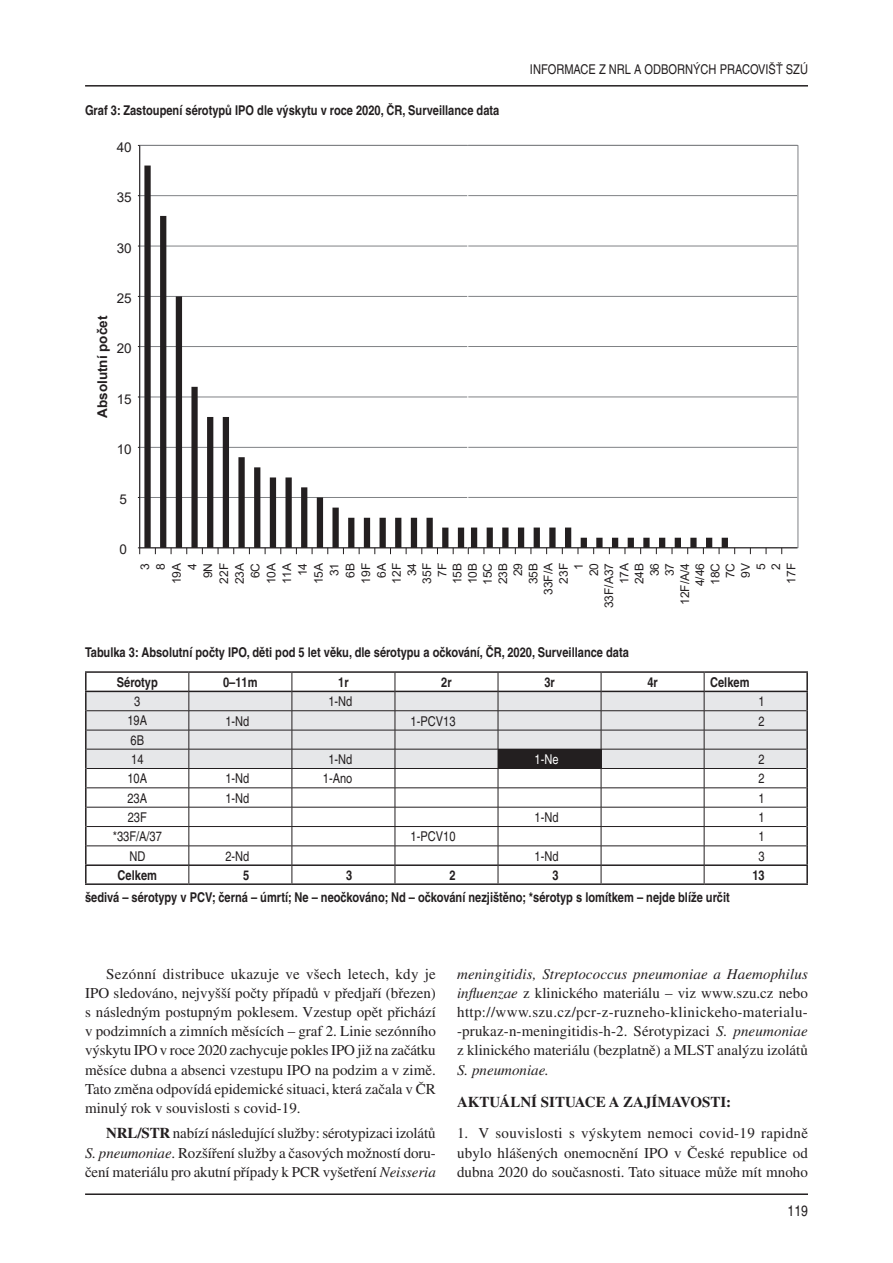
<style>
.page{position:relative;width:893px;height:1263px;background:#fff}
.page>*{position:absolute;margin:0;border:0;box-sizing:border-box;transform-origin:0 0}
._04_text_10{font:15px/19.2px "Times CE";color:#231f20;text-align:justify}
._041_text_odrazky_ci{font:15px/19.2px "Times CE";color:#231f20;text-align:justify}
.text_podnadpis_VERZA{font:700 15px "Times CE";color:#231f20}
.t1{font:condensed 15px "Helvetica CE";color:#231f20}
.nadpis_popisek_tab{font:700 condensed 13.5px "Helvetica CE";color:#231f20}
._6_tabulka{font:condensed 13.5px "Helvetica CE";color:#231f20}
._6_tabulka-2{font:700 condensed 13.5px "Helvetica CE";color:#231f20}
.t2{font:13.5px "Arial";color:#231f20}
.t3{font:700 13.5px "Arial";color:#231f20}
._6_tabulka-3{font:condensed 13.5px "Helvetica CE";color:#fff}
.t4{font:12px/15.1px "Arial";color:#231f20;text-align:right}
.s1{font-weight:700}
.s2{font-style:italic}
</style>
<div class="page">
<hr style="left:85px;top:85px;width:723px;height:2px;background:#231f20">
<hr style="left:85px;top:1193px;width:723px;height:2px;background:#231f20">
<hr style="left:85px;top:671px;width:104px;height:2px;background:#231f20">
<hr style="left:189px;top:671px;width:103px;height:2px;background:#231f20">
<hr style="left:292px;top:671px;width:103px;height:2px;background:#231f20">
<hr style="left:395px;top:671px;width:103px;height:2px;background:#231f20">
<hr style="left:498px;top:671px;width:103px;height:2px;background:#231f20">
<hr style="left:601px;top:671px;width:103px;height:2px;background:#231f20">
<hr style="left:704px;top:671px;width:104px;height:2px;background:#231f20">
<hr style="left:85px;top:883px;width:104px;height:2px;background:#231f20">
<hr style="left:189px;top:883px;width:103px;height:2px;background:#231f20">
<hr style="left:292px;top:883px;width:103px;height:2px;background:#231f20">
<hr style="left:395px;top:883px;width:103px;height:2px;background:#231f20">
<hr style="left:498px;top:883px;width:103px;height:2px;background:#231f20">
<hr style="left:601px;top:883px;width:103px;height:2px;background:#231f20">
<hr style="left:704px;top:883px;width:104px;height:2px;background:#231f20">
<svg style="left:85px;top:673px;width:723px;height:210px"></svg>
<hr style="left:140px;top:497px;width:327px;height:1px;background:#808285">
<hr style="left:140px;top:447px;width:327px;height:1px;background:#808285">
<hr style="left:140px;top:397px;width:327px;height:1px;background:#808285">
<hr style="left:140px;top:346px;width:327px;height:1px;background:#808285">
<hr style="left:140px;top:296px;width:327px;height:1px;background:#808285">
<hr style="left:140px;top:246px;width:327px;height:1px;background:#808285">
<hr style="left:140px;top:195px;width:327px;height:1px;background:#808285">
<svg style="left:144px;top:166px;width:320px;height:381px"></svg>
<hr style="left:139px;top:145px;width:1px;height:403px;background:#231f20">
<hr style="left:140px;top:547px;width:327px;height:1px;background:#231f20">
<hr style="left:468px;top:497px;width:329px;height:1px;background:#808285">
<hr style="left:468px;top:447px;width:329px;height:1px;background:#808285">
<hr style="left:468px;top:397px;width:329px;height:1px;background:#808285">
<hr style="left:468px;top:346px;width:329px;height:1px;background:#808285">
<hr style="left:468px;top:296px;width:329px;height:1px;background:#808285">
<hr style="left:468px;top:246px;width:329px;height:1px;background:#808285">
<hr style="left:468px;top:195px;width:329px;height:1px;background:#808285">
<hr style="left:468px;top:145px;width:329px;height:1px;background:#808285">
<hr style="left:468px;top:547px;width:329px;height:1px;background:#231f20">
<svg style="left:468px;top:527px;width:260px;height:27px"></svg>
<p class="nadpis_popisek_tab" style="left:85px;top:102px;width:416px">Graf 3: Zastoupení sérotypů IPO dle výskytu v roce 2020, ČR, Surveillance data</p>
<p class="t2" style="left:117px;top:138px;width:17px">40</p>
<p class="t2" style="left:117px;top:188px;width:17px">35</p>
<p class="t2" style="left:117px;top:239px;width:17px">30</p>
<p class="t2" style="left:117px;top:289px;width:17px">25</p>
<p class="t3" style="left:93px;top:418px;width:104px;rotate:-90deg">Absolutní počet</p>
<p class="t2" style="left:117px;top:339px;width:17px">20</p>
<p class="t2" style="left:117px;top:389px;width:17px">15</p>
<p class="t2" style="left:117px;top:440px;width:17px">10</p>
<p class="t2" style="left:120px;top:490px;width:9px">5</p>
<p class="t2" style="left:120px;top:540px;width:9px">0</p>
<p class="_6_tabulka" style="left:530px;top:62px;width:280px">INFORMACE Z NRL A ODBORNÝCH PRACOVIŠŤ SZÚ</p>
<p class="t4" style="left:137px;top:584px;width:23px;line-height:15.6px;rotate:-90deg">3<br>8<br>19A<br>4<br>9N<br>22F<br>23A<br>6C<br>10A<br>11A<br>14<br>15A<br>31<br>6B<br>19F<br>6A<br>12F<br>34<br>35F<br>7F<br>15B</p>
<p class="t4" style="left:465px;top:608px;width:47px;rotate:-90deg">10B<br>15C<br>23B<br>29<br>35B<br>33F/A<br>23F<br>1<br>20<br>33F/A37<br>17A<br>24B<br>36<br>37<br>12F/A/4<br>4/46<br>18C<br>7C<br>9V<br>5<br>2<br>17F</p>
<p class="nadpis_popisek_tab" style="left:85px;top:644px;width:545px">Tabulka 3: Absolutní počty IPO, děti pod 5 let věku, dle sérotypu a očkování, ČR, 2020, Surveillance data</p>
<p class="_6_tabulka-2" style="left:117px;top:674px;width:43px">Sérotyp</p>
<p class="_6_tabulka-2" style="left:223px;top:674px;width:36px">0–11m</p>
<p class="_6_tabulka-2" style="left:338px;top:674px;width:12px">1r</p>
<p class="_6_tabulka-2" style="left:441px;top:674px;width:12px">2r</p>
<p class="_6_tabulka-2" style="left:544px;top:674px;width:12px">3r</p>
<p class="_6_tabulka-2" style="left:647px;top:674px;width:12px">4r</p>
<p class="_6_tabulka-2" style="left:710px;top:674px;width:41px">Celkem</p>
<p class="_6_tabulka" style="left:134px;top:694px;width:8px">3</p>
<p class="_6_tabulka" style="left:328px;top:694px;width:25px">1-Nd</p>
<p class="_6_tabulka" style="left:758px;top:694px;width:8px">1</p>
<p class="_6_tabulka" style="left:127px;top:713px;width:21px">19A</p>
<p class="_6_tabulka" style="left:225px;top:713px;width:25px">1-Nd</p>
<p class="_6_tabulka" style="left:411px;top:713px;width:46px">1-PCV13</p>
<p class="_6_tabulka" style="left:758px;top:713px;width:8px">2</p>
<p class="_6_tabulka" style="left:131px;top:732px;width:15px">6B</p>
<p class="_6_tabulka" style="left:131px;top:751px;width:14px">14</p>
<p class="_6_tabulka" style="left:328px;top:752px;width:25px">1-Nd</p>
<p class="_6_tabulka-3" style="left:535px;top:752px;width:25px">1-Ne</p>
<p class="_6_tabulka" style="left:758px;top:752px;width:8px">2</p>
<p class="_6_tabulka" style="left:127px;top:771px;width:21px">10A</p>
<p class="_6_tabulka" style="left:225px;top:771px;width:25px">1-Nd</p>
<p class="_6_tabulka" style="left:323px;top:771px;width:31px">1-Ano</p>
<p class="_6_tabulka" style="left:758px;top:771px;width:8px">2</p>
<p class="_6_tabulka" style="left:127px;top:790px;width:21px">23A</p>
<p class="_6_tabulka" style="left:225px;top:790px;width:25px">1-Nd</p>
<p class="_6_tabulka" style="left:758px;top:790px;width:8px">1</p>
<p class="_6_tabulka" style="left:128px;top:809px;width:21px">23F</p>
<p class="_6_tabulka" style="left:535px;top:810px;width:25px">1-Nd</p>
<p class="_6_tabulka" style="left:758px;top:810px;width:8px">1</p>
<p class="_6_tabulka" style="left:113px;top:829px;width:51px">*33F/A/37</p>
<p class="_6_tabulka" style="left:411px;top:829px;width:46px">1-PCV10</p>
<p class="_6_tabulka" style="left:758px;top:829px;width:8px">1</p>
<p class="_6_tabulka" style="left:129px;top:848px;width:17px">ND</p>
<p class="_6_tabulka" style="left:225px;top:848px;width:25px">2-Nd</p>
<p class="_6_tabulka" style="left:535px;top:848px;width:25px">1-Nd</p>
<p class="_6_tabulka" style="left:758px;top:848px;width:8px">3</p>
<p class="_6_tabulka-2" style="left:118px;top:867px;width:41px">Celkem</p>
<p class="_6_tabulka-2" style="left:243px;top:867px;width:8px">5</p>
<p class="_6_tabulka-2" style="left:346px;top:867px;width:8px">3</p>
<p class="_6_tabulka-2" style="left:449px;top:867px;width:8px">2</p>
<p class="_6_tabulka-2" style="left:552px;top:867px;width:8px">3</p>
<p class="_6_tabulka-2" style="left:752px;top:867px;width:14px">13</p>
<p class="nadpis_popisek_tab" style="left:85px;top:890px;width:646px">šedivá – sérotypy v PCV; černá – úmrtí; Ne – neočkováno; Nd – očkování nezjištěno; *sérotyp s lomítkem – nejde blíže určit</p>
<p class="_04_text_10" style="left:85px;top:964px;width:352px;text-indent:21px">Sezónní distribuce ukazuje ve všech letech, kdy je IPO sledováno, nejvyšší počty případů v předjaří (březen) s následným postupným poklesem. Vzestup opět přichází v podzimních a zimních měsících – graf 2. Linie sezónního výskytu IPO v roce 2020 zachycuje pokles IPO již na začátku měsíce dubna a absenci vzestupu IPO na podzim a v zimě.<br>Tato změna odpovídá epidemické situaci, která začala v ČR minulý rok v souvislosti s covid-19.</p>
<p class="_04_text_10" style="left:85px;top:1123px;width:352px;text-indent:21px"><span class="s1">NRL/STR</span> nabízí následující služby: sérotypizaci izolátů <span class="s2">S. pneumoniae</span>. Rozšíření služby a časových možností doru&shy;čení materiálu pro akutní případy k PCR vyšetření <span class="s2">Neisseria</span></p>
<p class="_04_text_10" style="left:457px;top:964px;width:352px"><span class="s2">meningitidis, Streptococcus pneumoniae a Haemophilus influenzae</span> z klinického materiálu – viz www.szu.cz nebo http://www.szu.cz/pcr-z-ruzneho-klinickeho-materialu--prukaz-n-meningitidis-h-2. Sérotypizaci <span class="s2">S. pneumoniae </span>z klinického materiálu (bezplatně) a MLST analýzu izolátů <span class="s2">S. pneumoniae.</span></p>
<p class="text_podnadpis_VERZA" style="left:457px;top:1092px;width:276px">AKTUÁLNÍ SITUACE A ZAJÍMAVOSTI:</p>
<p class="_041_text_odrazky_ci" style="left:457px;top:1123px;width:352px">1. V souvislosti s výskytem nemoci covid-19 rapidně ubylo hlášených onemocnění IPO v České republice od dubna 2020 do současnosti. Tato situace může mít mnoho</p>
<p class="t1" style="left:787px;top:1202px;width:22px">119</p>
</div>
